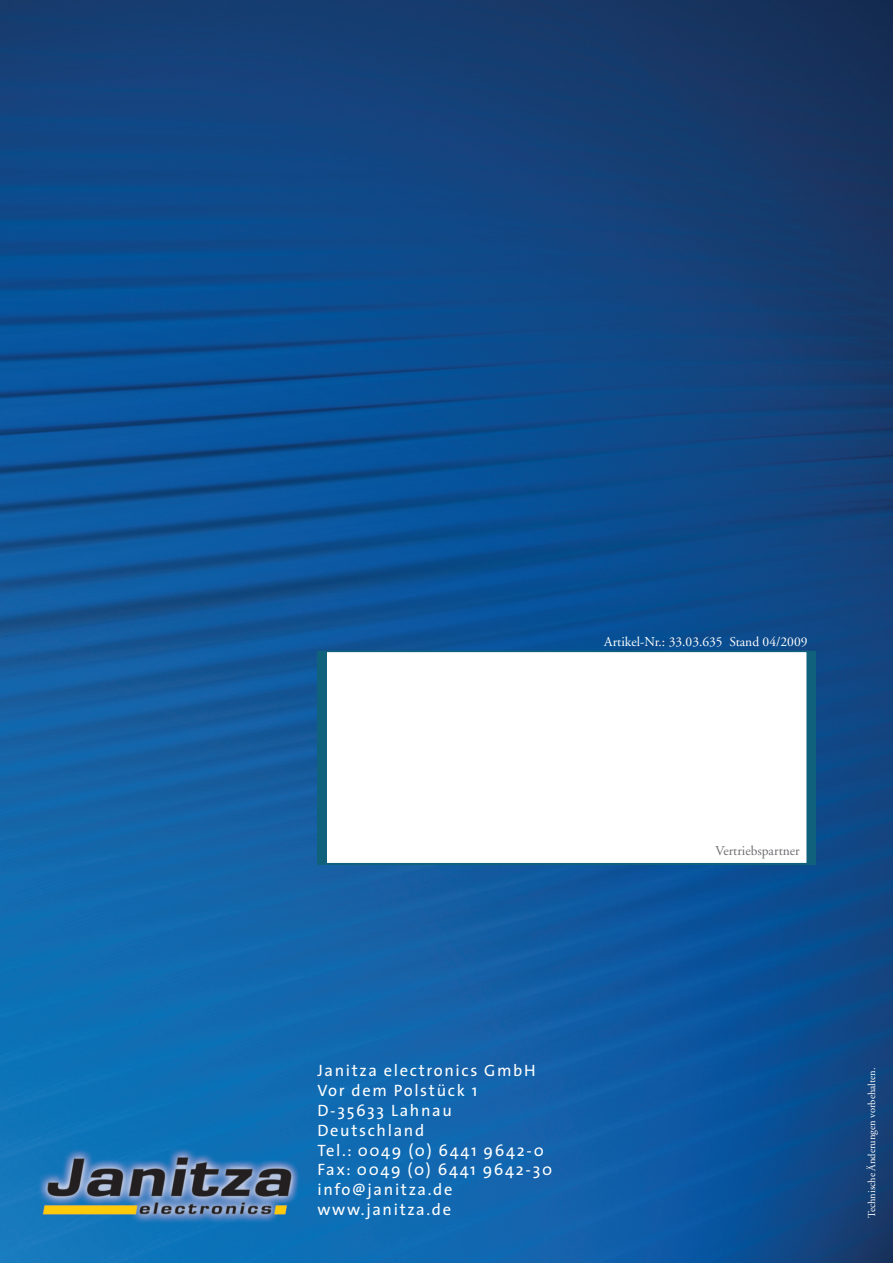
<style>
.page{position:relative;width:893px;height:1263px;background:#fff}
.page>*{position:absolute;margin:0;border:0;box-sizing:border-box;transform-origin:0 0}
.t1{font:16.5px/19.8px "The Sans";letter-spacing:.1em;color:#fff}
.t2{font:13.5px "Adobe Garamond";color:#fff}
.t3{font:13.5px "Adobe Garamond";color:#6c6d70}
.t4{font:10.5px "Adobe Garamond";color:#fff}
</style>
<div class="page">
<img style="left:0;top:0;width:893px;height:1263px">
<div style="left:317px;top:651px;width:499px;height:213px;background:#0f617c"></div>
<div style="left:327px;top:652px;width:479px;height:211px;background:#fff"></div>
<div style="left:325px;top:651px;width:483px;height:213px;border:2px solid #0f617c"></div>
<p class="t2" style="left:604px;top:636px;width:205px">Artikel-Nr.: 33.03.635 Stand 04/2009</p>
<p class="t3" style="left:716px;top:845px;width:86px">Vertriebspartner</p>
<p class="t1" style="left:317px;top:1062px;width:236px">Janitza electronics GmbH<br>Vor dem Polstück 1<br>D-35633 Lahnau<br>Deutschland<br>Tel.: 0049 (0) 6441 9642-0<br>Fax: 0049 (0) 6441 9642-30 info@janitza.de www.janitza.de</p>
<p class="t4" style="left:868px;top:1218px;width:152px;rotate:-90deg">Technische Änderungen vorbehalten.</p>
</div>
